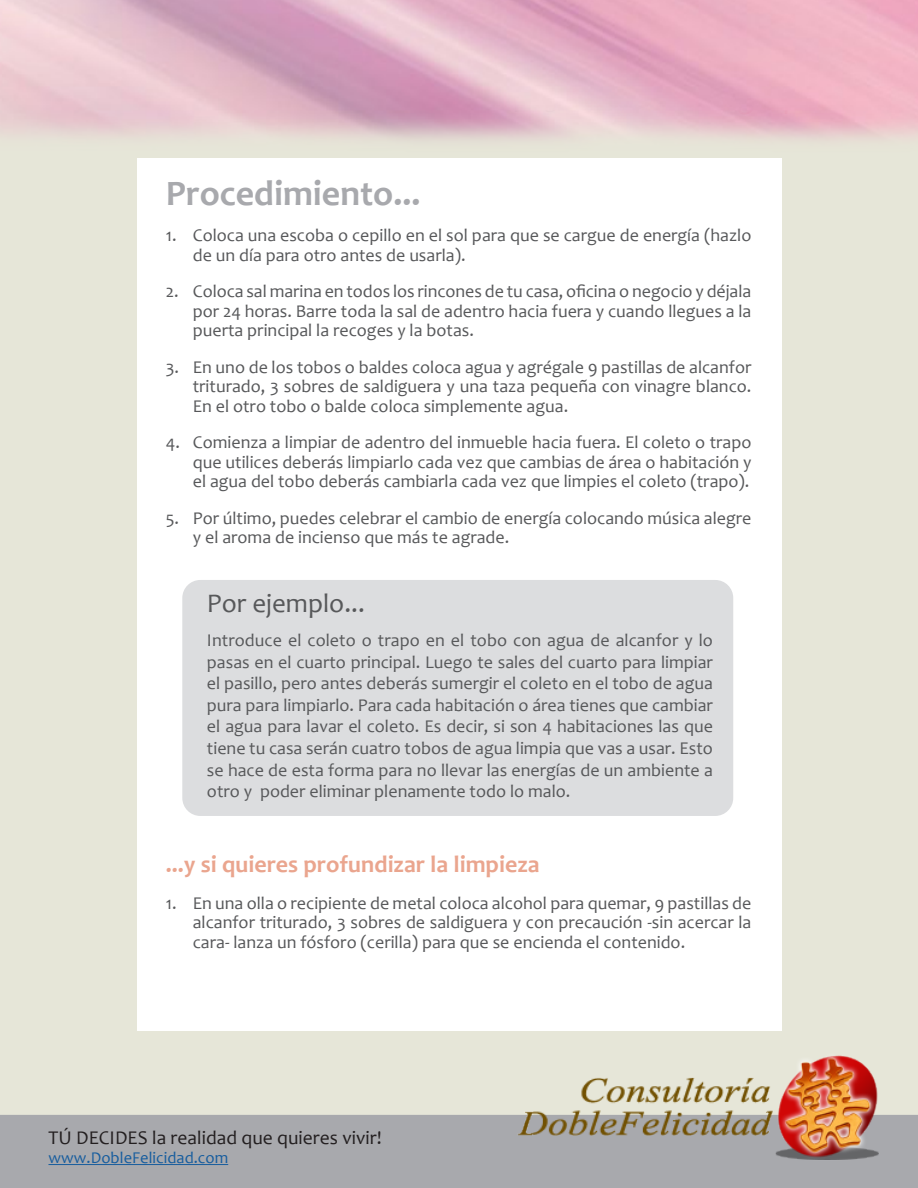
<style>
.page{position:relative;width:918px;height:1188px;background:#fff}
.page>*{position:absolute;margin:0;border:0;box-sizing:border-box;transform-origin:0 0}
.t1{font:700 36px "Candara";color:#a8a9ad}
.t2{font:27px "Candara";color:#57585a}
.t3{font:700 24px "Candara";color:#eaa58e}
.t4{font:19.5px "Candara";letter-spacing:.005em;color:#231f20}
.t5{font:18px/19.5px "Candara";color:#57585a;text-align:justify}
.t6{font:16.5px "Candara";color:#175d9e}
</style>
<div class="page">
<div style="left:0;top:1px;width:918px;height:1187px;background:linear-gradient(to right,#e6e6d8,#e6e6d8)"></div>
<div style="left:137px;top:158px;width:644px;height:873px;background:#fff"></div>
<div style="left:0;top:1115px;width:918px;height:73px;background:#a8a9ad"></div>
<hr style="left:48px;top:1164px;width:180px;height:1px;background:#175d9e">
<img style="left:515px;top:1055px;width:369px;height:105px">
<img style="left:0;top:0;width:918px;height:229px">
<div style="left:182px;top:580px;width:551px;height:236px;background:#dcdddf;border-radius:18px"></div>
<p class="t1" style="left:166px;top:171px;width:256px">Procedimiento...</p>
<p class="t5" style="left:193px;top:226px;width:560px;text-indent:-27px">1. Coloca una escoba o cepillo en el sol para que se cargue de energía (hazlo de un día para otro antes de usarla).</p>
<p class="t5" style="left:193px;top:282px;width:560px;text-indent:-27px">2. Coloca sal marina en todos los rincones de tu casa, oficina o negocio y déjala por 24 horas. Barre toda la sal de adentro hacia fuera y cuando llegues a la puerta principal la recoges y la botas.</p>
<p class="t5" style="left:193px;top:357px;width:560px;text-indent:-27px">3. En uno de los tobos o baldes coloca agua y agrégale 9 pastillas de alcanfor triturado, 3 sobres de saldiguera y una taza pequeña con vinagre blanco.<br>En el otro tobo o balde coloca simplemente agua.</p>
<p class="t5" style="left:193px;top:433px;width:560px;text-indent:-27px">4. Comienza a limpiar de adentro del inmueble hacia fuera. El coleto o trapo que utilices deberás limpiarlo cada vez que cambias de área o habitación y el agua del tobo deberás cambiarla cada vez que limpies el coleto (trapo).</p>
<p class="t5" style="left:193px;top:508px;width:560px;text-indent:-27px">5. Por último, puedes celebrar el cambio de energía colocando música alegre y el aroma de incienso que más te agrade.</p>
<p class="t2" style="left:207px;top:587px;width:159px">Por ejemplo...</p>
<p class="t5" style="left:207px;top:629px;width:508px;line-height:21.6px">Introduce el coleto o trapo en el tobo con agua de alcanfor y lo pasas en el cuarto principal. Luego te sales del cuarto para limpiar el pasillo, pero antes deberás sumergir el coleto en el tobo de agua pura para limpiarlo. Para cada habitación o área tienes que cambiar el agua para lavar el coleto. Es decir, si son 4 habitaciones las que tiene tu casa serán cuatro tobos de agua limpia que vas a usar. Esto se hace de esta forma para no llevar las energías de un ambiente a otro y poder eliminar plenamente todo lo malo.</p>
<p class="t3" style="left:166px;top:849px;width:375px">...y si quieres profundizar la limpieza</p>
<p class="t5" style="left:193px;top:893px;width:560px;text-indent:-27px">1. En una olla o recipiente de metal coloca alcohol para quemar, 9 pastillas de alcanfor triturado, 3 sobres de saldiguera y con precaución -sin acercar la cara- lanza un fósforo (cerilla) para que se encienda el contenido.</p>
<p class="t4" style="left:48px;top:1125px;width:335px">TÚ DECIDES la realidad que quieres vivir!</p>
<p class="t6" style="left:48px;top:1148px;width:181px">www.DobleFelicidad.com</p>
</div>
